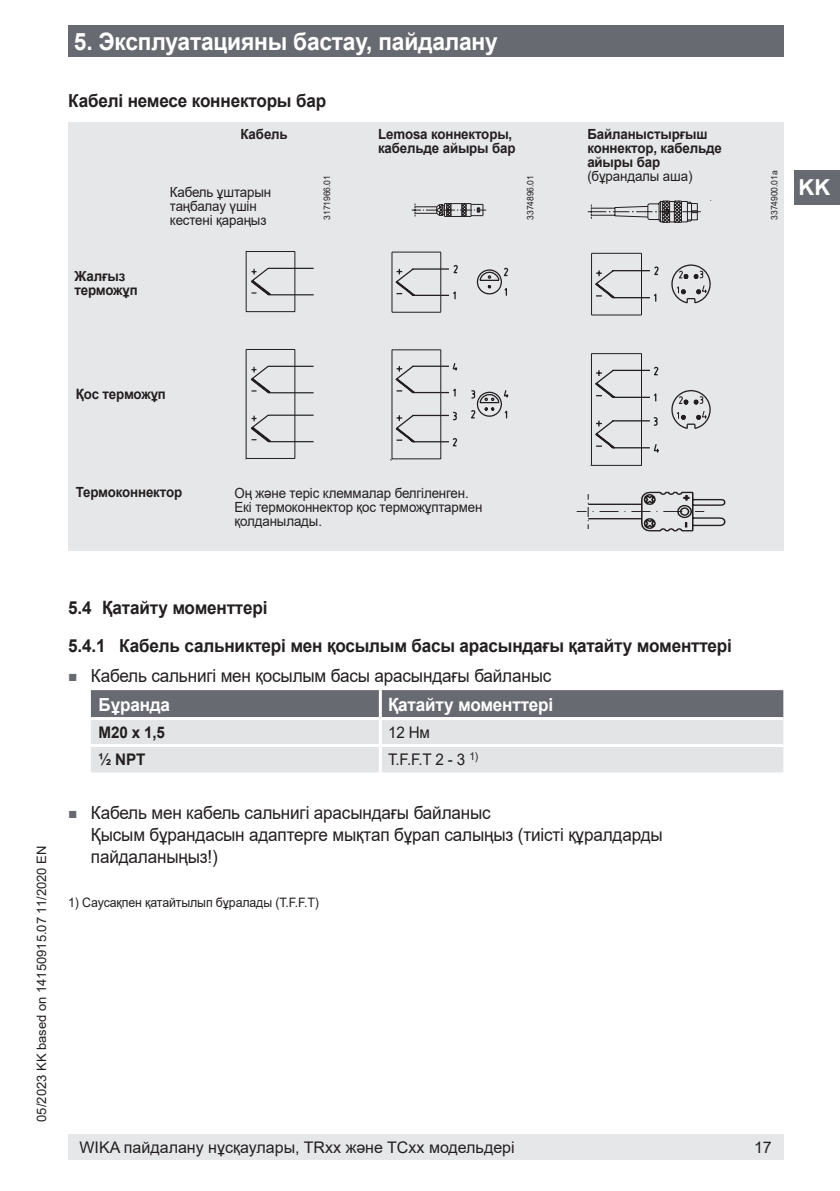
<style>
.page{position:relative;width:840px;height:1191px;background:#fff}
.page>*{position:absolute;margin:0;border:0;box-sizing:border-box;transform-origin:0 0}
.t1{font:700 24px "Arial";letter-spacing:-.01em;color:#fff;scale:.95 1}
.t2{font:700 22px "Arial";color:#fff}
.t3{font:18px/22px "Arial";letter-spacing:-.01em;color:#231f20;scale:.95 1}
.t4{font:700 18px/38px "Arial";letter-spacing:-.01em;color:#231f20;scale:.95 1}
.t5{font:700 18px "Arial";letter-spacing:-.01em;color:#fff;scale:.95 1}
.t6{font:16px "Arial";color:#231f20}
.t7{font:16px "Arial";color:#231f20;scale:.95 1}
.t8{font:700 16px "Arial";letter-spacing:-.01em;color:#231f20;scale:.95 1}
.t9{font:14px/14px "Arial";letter-spacing:-.01em;color:#231f20;scale:.95 1}
.t10{font:700 14px/14px "Arial";letter-spacing:-.01em;color:#231f20;scale:.95 1}
.t11{font:13px "Arial";letter-spacing:-.01em;color:#231f20;scale:.95 1}
.t12{font:13px "Arial";letter-spacing:-.01em;color:#231f20}
.t13{font:9px "Arial";letter-spacing:-.01em;color:#231f20;scale:.95 1}
.s1{font-size:15.4px;color:#676a71}
.s2{font-weight:700;color:#fff}
</style>
<div class="page">
<div style="left:68px;top:26px;width:714px;height:31px;background:#676a71"></div>
<div style="left:794px;top:170px;width:45px;height:34px;background:#676a71"></div>
<div style="left:68px;top:1134px;width:714px;height:25px;background:#e6e7e9"></div>
<svg style="left:91px;top:690px;width:691px;height:82px;background:#b6b9bc"></svg>
<hr style="left:378px;top:690px;width:3px;height:27px;background:#fff">
<hr style="left:378px;top:720px;width:3px;height:24px;background:#fff">
<hr style="left:91px;top:744px;width:289px;height:3px;background:#fff">
<hr style="left:380px;top:744px;width:402px;height:3px;background:#fff">
<hr style="left:378px;top:747px;width:3px;height:25px;background:#fff">
<hr style="left:91px;top:717px;width:289px;height:3px;background:#fff">
<hr style="left:380px;top:717px;width:402px;height:3px;background:#fff">
<div style="left:68px;top:122px;width:714px;height:428px;background:#e6e7e9"></div>
<hr style="left:246px;top:251px;width:1px;height:61px;background:#231f20">
<hr style="left:294px;top:251px;width:1px;height:61px;background:#231f20">
<hr style="left:246px;top:349px;width:1px;height:109px;background:#231f20">
<hr style="left:294px;top:349px;width:1px;height:109px;background:#231f20">
<hr style="left:246px;top:251px;width:49px;height:1px;background:#231f20">
<hr style="left:246px;top:311px;width:49px;height:1px;background:#231f20">
<hr style="left:246px;top:349px;width:49px;height:1px;background:#231f20">
<hr style="left:246px;top:458px;width:49px;height:1px;background:#231f20">
<svg style="left:249px;top:267px;width:65px;height:176px"></svg>
<svg style="left:411px;top:203px;width:75px;height:14px"></svg>
<svg style="left:390px;top:251px;width:119px;height:209px"></svg>
<svg style="left:587px;top:200px;width:113px;height:23px"></svg>
<svg style="left:589px;top:252px;width:122px;height:214px"></svg>
<svg style="left:576px;top:491px;width:149px;height:41px"></svg>
<h1 class="t1" style="left:74px;top:24px;width:447px">5. Эксплуатацияны бастау, пайдалану</h1>
<p class="t4" style="left:68px;top:82px;width:273px">Кабелі немесе коннекторы бар</p>
<p class="t10" style="left:74px;top:269px;width:68px">Жалғыз терможұп</p>
<p class="t10" style="left:240px;top:127px;width:51px">Кабель</p>
<p class="t9" style="left:170px;top:185px;width:108px">Кабель ұштарын таңбалау үшін кестені қараңыз</p>
<p class="t10" style="left:378px;top:127px;width:146px">Lemosa коннекторы, кабельде айыры бар</p>
<p class="t10" style="left:587px;top:127px;width:143px">Байланыстырғыш коннектор, кабельде айыры бар</p>
<p class="t9" style="left:587px;top:169px;width:112px">(бұрандалы аша)</p>
<p class="t13" style="left:321px;top:220px;width:48px;rotate:-90deg">3171966.01</p>
<p class="t13" style="left:524px;top:220px;width:48px;rotate:-90deg">3374896.01</p>
<p class="t13" style="left:767px;top:220px;width:53px;rotate:-90deg">3374900.01a</p>
<p class="t2" style="left:798px;top:172px;width:33px">KK</p>
<p class="t10" style="left:76px;top:387px;width:96px">Қос терможұп</p>
<p class="t10" style="left:76px;top:485px;width:113px">Термоконнектор</p>
<p class="t9" style="left:234px;top:485px;width:262px">Оң және теріс клеммалар белгіленген.<br>Екі термоконнектор қос терможұптармен қолданылады.</p>
<p class="t12" style="left:33px;top:1121px;width:277px;rotate:-90deg">05/2023 KK based on 14150915.07 11/2020 EN</p>
<p class="t4" style="left:68px;top:588px;width:699px">5.4 Қатайту моменттері<br>5.4.1 Кабель сальниктері мен қосылым басы арасындағы қатайту моменттері</p>
<p class="t3" style="left:98px;top:660px;width:478px;line-height:29.2px;text-indent:-30px"><span class="s1">■</span> Кабель сальнигі мен қосылым басы арасындағы байланыс<br><span class="s2">Бұранда</span></p>
<p class="t5" style="left:388px;top:692px;width:175px">Қатайту моменттері</p>
<p class="t8" style="left:98px;top:721px;width:71px">M20 x 1,5</p>
<p class="t7" style="left:388px;top:721px;width:46px">12 Нм</p>
<p class="t8" style="left:98px;top:748px;width:51px">½ NPT</p>
<p class="t7" style="left:388px;top:748px;width:96px">T.F.F.T 2 - 3 <sup>1)</sup></p>
<p class="t3" style="left:91px;top:801px;width:603px;text-indent:-23px"><span class="s1">■</span> Кабель мен кабель сальнигі арасындағы байланыс<br>Қысым бұрандасын адаптерге мықтап бұрап салыңыз (тиісті құралдарды пайдаланыңыз!)</p>
<p class="t11" style="left:68px;top:893px;width:265px">1) Саусақпен қатайтылып бұралады (T.F.F.T)</p>
<p class="t6" style="left:79px;top:1136px;width:436px">WIKA пайдалану нұсқаулары, TRxx және TCxx модельдері</p>
<p class="t6" style="left:753px;top:1136px;width:19px">17</p>
</div>
